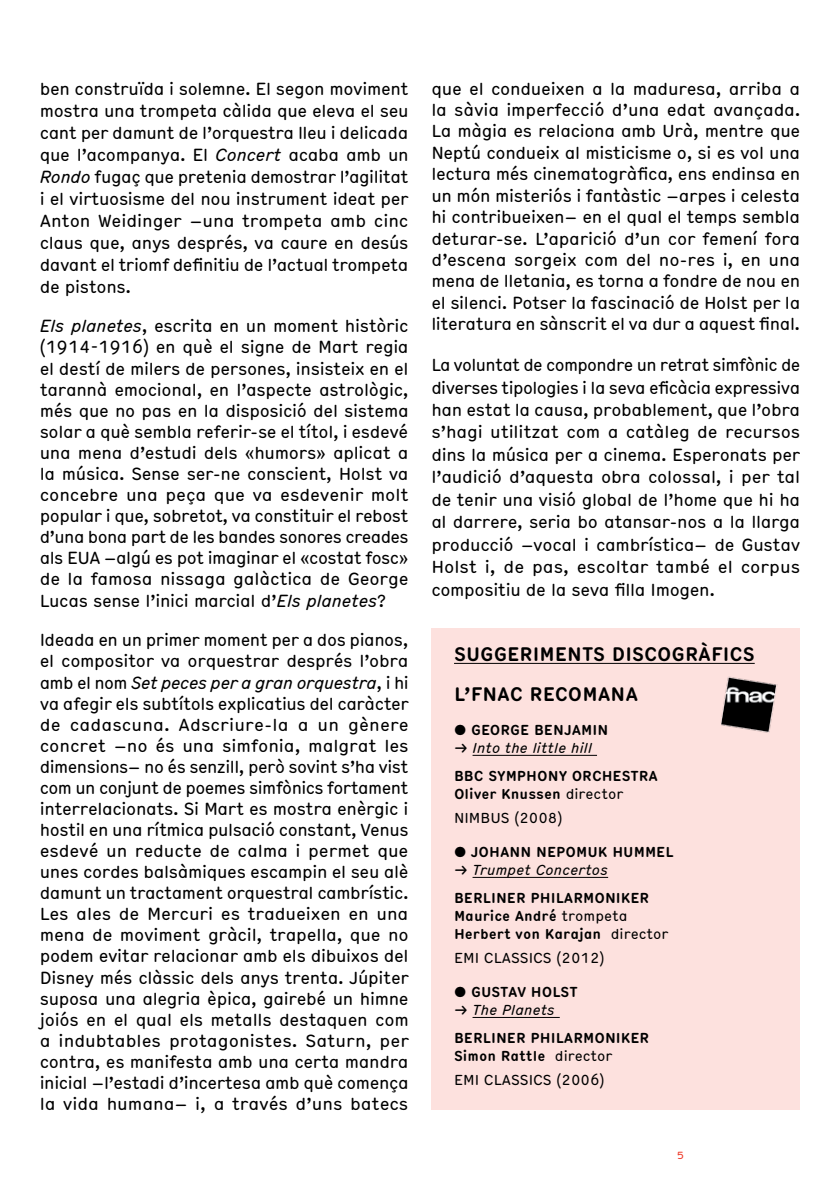
<style>
.page{position:relative;width:840px;height:1191px;background:#fff}
.page>*{position:absolute;margin:0;border:0;box-sizing:border-box;transform-origin:0 0}
.t1{font:700 condensed 19px/40.6px "Hermes";color:#000}
.t2{font:condensed 17px/21px "Hermes";letter-spacing:-.02em;color:#000;text-align:justify}
.t3{font:700 condensed 14px/28px "Hermes";color:#000}
.t4{font:condensed 14px/24px "Hermes";color:#000}
.t5{font:10px "Hermes";color:#ee3524}
.s1{font-style:italic}
.s2{font-weight:400;font-style:italic}
.s3{font-weight:700}
.s4{font-weight:400}
</style>
<div class="page">
<div style="left:431px;top:628px;width:368px;height:482px;background:#fde1de"></div>
<hr style="left:454px;top:663px;width:300px;height:1px;background:#000">
<hr style="left:472px;top:755px;width:124px;height:1px;background:#000">
<hr style="left:472px;top:877px;width:135px;height:1px;background:#000">
<hr style="left:472px;top:1017px;width:87px;height:1px;background:#000">
<img style="left:721px;top:676px;width:56px;height:57px">
<p class="t2" style="left:40px;top:76px;width:370px;line-height:22px">ben construïda i solemne. El segon moviment mostra una trompeta càlida que eleva el seu cant per damunt de l’orquestra lleu i delicada que l’acompanya. El <span class="s1">Concert</span> acaba amb un <span class="s1">Rondo</span> fugaç que pretenia demostrar l’agilitat i el virtuosisme del nou instrument ideat per Anton Weidinger –una trompeta amb cinc claus que, anys després, va caure en desús davant el triomf definitiu de l’actual trompeta de pistons.</p>
<p class="t2" style="left:40px;top:314px;width:370px"><span class="s1">Els planetes</span>, escrita en un moment històric (1914-1916) en què el signe de Mart regia el destí de milers de persones, insisteix en el tarannà emocional, en l’aspecte astrològic, més que no pas en la disposició del sistema solar a què sembla referir-se el títol, i esdevé una mena d’estudi dels «humors» aplicat a la música. Sense ser-ne conscient, Holst va concebre una peça que va esdevenir molt popular i que, sobretot, va constituir el rebost d’una bona part de les bandes sonores creades als EUA –algú es pot imaginar el «costat fosc» de la famosa nissaga galàctica de George Lucas sense l’inici marcial d’<span class="s1">Els planetes</span>?</p>
<p class="t2" style="left:40px;top:628px;width:371px">Ideada en un primer moment per a dos pianos, el compositor va orquestrar després l’obra amb el nom <span class="s1">Set peces per a gran orquestra</span>, i hi va afegir els subtítols explicatius del caràcter de cadascuna. Adscriure-la a un gènere concret –no és una simfonia, malgrat les dimensions– no és senzill, però sovint s’ha vist com un conjunt de poemes simfònics fortament interrelacionats. Si Mart es mostra enèrgic i hostil en una rítmica pulsació constant, Venus esdevé un reducte de calma i permet que unes cordes balsàmiques escampin el seu alè damunt un tractament orquestral cambrístic.<br>Les ales de Mercuri es tradueixen en una mena de moviment gràcil, trapella, que no podem evitar relacionar amb els dibuixos del Disney més clàssic dels anys trenta. Júpiter suposa una alegria èpica, gairebé un himne joiós en el qual els metalls destaquen com a indubtables protagonistes. Saturn, per contra, es manifesta amb una certa mandra inicial –l’estadi d’incertesa amb què comença la vida humana– i, a través d’uns batecs</p>
<p class="t2" style="left:431px;top:77px;width:370px">que el condueixen a la maduresa, arriba a la sàvia imperfecció d’una edat avançada.<br>La màgia es relaciona amb Urà, mentre que Neptú condueix al misticisme o, si es vol una lectura més cinematogràfica, ens endinsa en un món misteriós i fantàstic –arpes i celesta hi contribueixen– en el qual el temps sembla deturar-se. L’aparició d’un cor femení fora d’escena sorgeix com del no-res i, en una mena de lletania, es torna a fondre de nou en el silenci. Potser la fascinació de Holst per la literatura en sànscrit el va dur a aquest final.</p>
<p class="t2" style="left:431px;top:353px;width:370px;line-height:22.4px">La voluntat de compondre un retrat simfònic de diverses tipologies i la seva eficàcia expressiva han estat la causa, probablement, que l’obra s’hagi utilitzat com a catàleg de recursos dins la música per a cinema. Esperonats per l’audició d’aquesta obra colossal, i per tal de tenir una visió global de l’home que hi ha al darrere, seria bo atansar-nos a la llarga producció –vocal i cambrística– de Gustav Holst i, de pas, escoltar també el corpus compositiu de la seva filla I mogen.</p>
<p class="t1" style="left:454px;top:632px;width:302px">SUGGERIMENTS DISCOGRÀFICS<br>L’FNAC RECOMANA</p>
<p class="t3" style="left:471px;top:715px;width:139px">GEORGE BENJAMIN</p>
<p class="t3" style="left:454px;top:733px;width:205px">→ <span class="s2">Into the little hill<br></span>BBC SYMPHONY ORCHESTRA</p>
<p class="t4" style="left:454px;top:781px;width:171px"><span class="s3">Oliver Knussen</span> director<br>NI MBUS (2008)</p>
<p class="t3" style="left:470px;top:837px;width:204px">JOHANN NEPOMUK HUMMEL</p>
<p class="t3" style="left:454px;top:855px;width:197px">→ <span class="s2">Trumpet Concertos<br></span>BERLINER PHILARMONIKER</p>
<p class="t3" style="left:454px;top:906px;width:216px;line-height:18px">Maurice André <span class="s4">trompeta<br></span>Herbert von Karajan <span class="s4">director</span></p>
<p class="t4" style="left:454px;top:945px;width:152px">EMI CLASSICS (2012)</p>
<p class="t3" style="left:471px;top:977px;width:108px">GUSTAV HOLST</p>
<p class="t3" style="left:454px;top:995px;width:197px">→ <span class="s2">The Planets<br></span>BERLINER PHILARMONIKER</p>
<p class="t4" style="left:454px;top:1043px;width:160px"><span class="s3">Simon Rattle</span> director<br>EMI CLASSICS (2006)</p>
<p class="t5" style="left:676px;top:1148px;width:9px">5</p>
</div>
